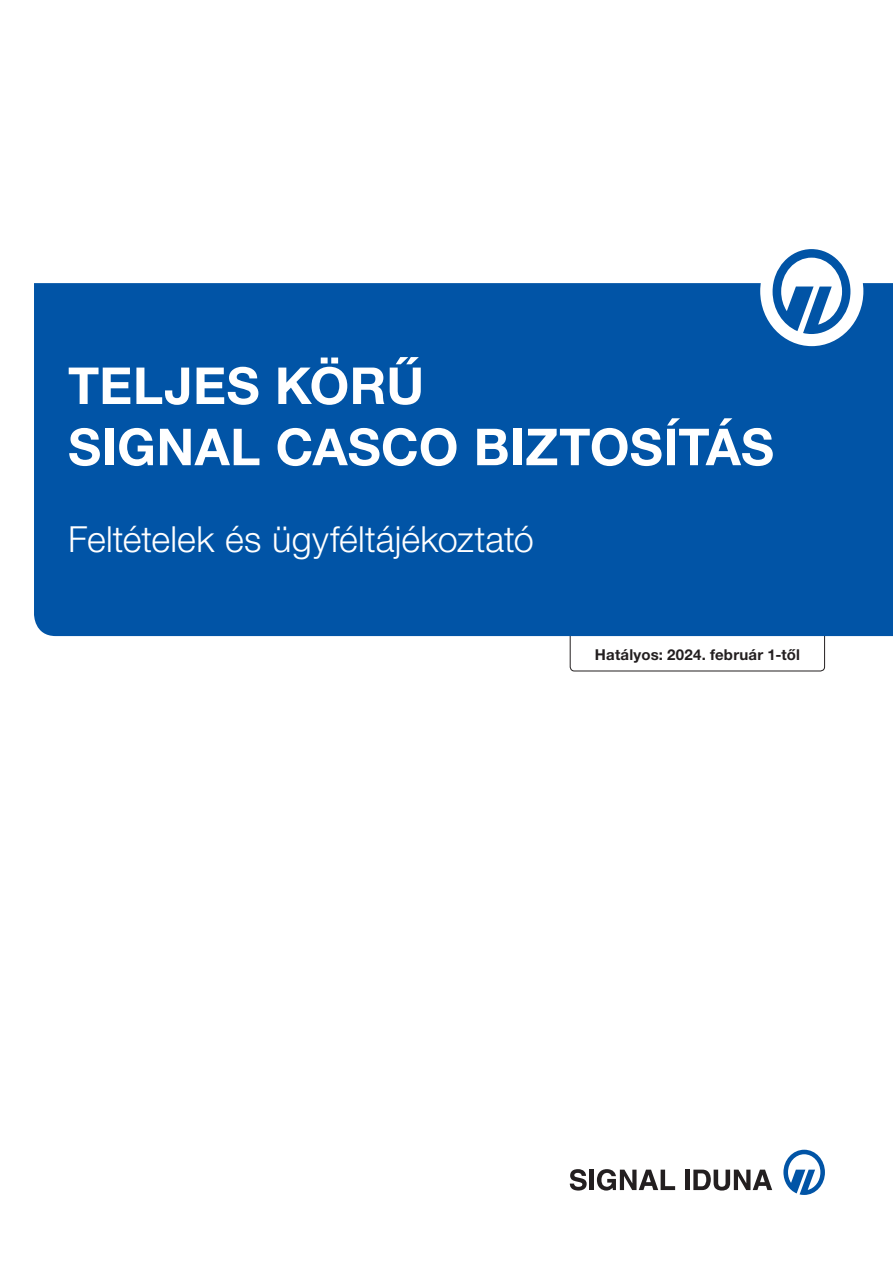
<style>
.page{position:relative;width:893px;height:1263px;background:#fff}
.page>*{position:absolute;margin:0;border:0;box-sizing:border-box;transform-origin:0 0}
.t1{font:700 51px/61.2px "Helvetica Neue LT Std";letter-spacing:.005em;color:#fff}
.t2{font:300 36px "Helvetica Neue LT Std";letter-spacing:.005em;color:#fff}
.t3{font:700 15px "Helvetica Neue LT Std";letter-spacing:.015em;color:#231f20}
</style>
<div class="page">
<div style="left:34px;top:283px;width:859px;height:353px;background:#0154a6"></div>
<svg style="left:570px;top:1169px;width:17px;height:21px"></svg>
<hr style="left:590px;top:1169px;width:4px;height:21px;background:#231f20">
<svg style="left:597px;top:1169px;width:78px;height:21px"></svg>
<hr style="left:685px;top:1169px;width:4px;height:21px;background:#231f20">
<svg style="left:693px;top:1169px;width:79px;height:21px"></svg>
<svg style="left:783px;top:1150px;width:42px;height:45px"></svg>
<div style="left:760px;top:236px;width:103px;height:110px;background:#fff;border-radius:50%"></div>
<svg style="left:773px;top:249px;width:77px;height:85px"></svg>
<p class="t1" style="left:68px;top:354px;width:707px">TELJES KÖRŰ<br>SIGNAL CASCO BIZTOSÍTÁS</p>
<p class="t2" style="left:68px;top:517px;width:467px">Feltételek és ügyféltájékoztató</p>
<p class="t3" style="left:595px;top:645px;width:206px">Hatályos: 2024. február 1-től</p>
</div>
